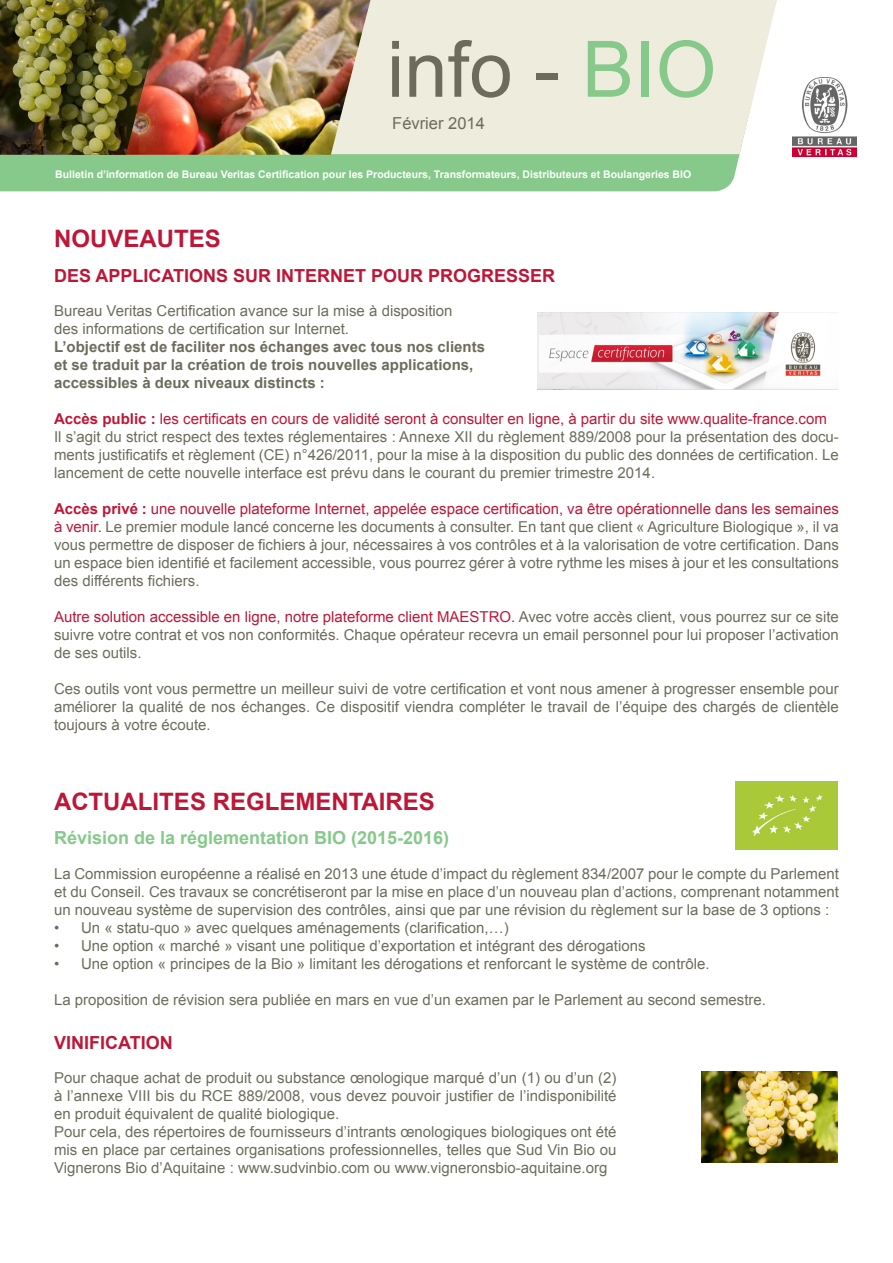
<style>
.page{position:relative;width:893px;height:1263px;background:#fff}
.page>*{position:absolute;margin:0;border:0;box-sizing:border-box;transform-origin:0 0}
.t1{font:78px "Arial";color:#6d6c5c}
.t2{font:700 24px "Arial";color:#bd1738}
.t3{font:700 18px "Arial";color:#bd1738}
.t4{font:700 18px "Arial";color:#86c98b}
.t5{font:16.5px "Arial";color:#6d6c5c}
.t6{font:15px/18px "Arial";color:#6d6c5c;text-align:justify}
.t7{font:700 15px "Arial";color:#6d6c5c}
.t8{font:15px "Arial";color:#bd1738}
.t9{font:700 10.5px "Arial";color:#fff}
.s1{color:#86c98b}
.s2{font-weight:700}
.s3{font-weight:700;color:#bd1738}
.s4{color:#bd1738}
</style>
<div class="page">
<svg style="left:0;top:155px;width:793px;height:37px;background:#91cd95"></svg>
<div style="left:370px;top:0;width:407px;height:155px;background:#eeeddd"></div>
<img style="left:165px;top:0;width:205px;height:155px">
<img style="left:0;top:0;width:165px;height:155px">
<img style="left:792px;top:77px;width:64px;height:79px">
<img style="left:736px;top:781px;width:102px;height:68px">
<img style="left:538px;top:313px;width:283px;height:76px">
<img style="left:702px;top:1071px;width:136px;height:91px">
<p class="t1" style="left:387px;top:18px;width:331px">info - <span class="s1">BIO</span></p>
<p class="t5" style="left:392px;top:112px;width:94px">Février 2014</p>
<p class="t9" style="left:55px;top:167px;width:637px">Bulletin d’information de Bureau Veritas Certification pour les Producteurs, Transformateurs, Distributeurs et Boulangeries BIO</p>
<p class="t2" style="left:54px;top:223px;width:168px">NOUVEAUTES</p>
<p class="t3" style="left:54px;top:263px;width:503px">DES APPLICATIONS SUR INTERNET POUR PROGRESSER</p>
<p class="t6" style="left:54px;top:302px;width:400px">Bureau Veritas Certification avance sur la mise à disposition</p>
<p class="t6" style="left:54px;top:320px;width:297px">des informations de certification sur Internet.</p>
<p class="t7" style="left:54px;top:337px;width:432px">L’objectif est de faciliter nos échanges avec tous nos clients</p>
<p class="t7" style="left:54px;top:355px;width:421px">et se traduit par la création de trois nouvelles applications,</p>
<p class="t7" style="left:54px;top:373px;width:272px">accessibles à deux niveaux distincts :</p>
<p class="t8" style="left:54px;top:409px;width:774px"><span class="s2">Accès public :</span> les certificats en cours de validité seront à consulter en ligne, à partir du site www.qualite-france.com</p>
<p class="t6" style="left:54px;top:428px;width:786px">Il s’agit du strict respect des textes réglementaires : Annexe XII du règlement 889/2008 pour la présentation des docu&shy;ments justificatifs et règlement (CE) n°426/2011, pour la mise à la disposition du public des données de certification. Le lancement de cette nouvelle interface est prévu dans le courant du premier trimestre 2014.</p>
<p class="t6" style="left:54px;top:500px;width:786px"><span class="s3">Accès privé :</span> <span class="s4">une nouvelle plateforme Internet, appelée espace certification, va être opérationnelle dans les semaines à venir.</span> Le premier module lancé concerne les documents à consulter. En tant que client « Agriculture Biologique », il va vous permettre de disposer de fichiers à jour, nécessaires à vos contrôles et à la valorisation de votre certification. Dans un espace bien identifié et facilement accessible, vous pourrez gérer à votre rythme les mises à jour et les consultations des différents fichiers.</p>
<p class="t6" style="left:54px;top:608px;width:786px"><span class="s4">Autre solution accessible en ligne, notre plateforme client MAESTRO.</span> Avec votre accès client, vous pourrez sur ce site suivre votre contrat et vos non conformités. Chaque opérateur recevra un email personnel pour lui proposer l’activation de ses outils.</p>
<p class="t6" style="left:54px;top:680px;width:786px">Ces outils vont vous permettre un meilleur suivi de votre certification et vont nous amener à progresser ensemble pour améliorer la qualité de nos échanges. Ce dispositif viendra compléter le travail de l’équipe des chargés de clientèle toujours à votre écoute.</p>
<p class="t2" style="left:54px;top:785px;width:382px">ACTUALITES REGLEMENTAIRES</p>
<p class="t4" style="left:54px;top:826px;width:397px">Révision de la réglementation BIO (2015-2016)</p>
<p class="t6" style="left:54px;top:865px;width:786px">La Commission européenne a réalisé en 2013 une étude d’impact du règlement 834/2007 pour le compte du Parlement et du Conseil. Ces travaux se concrétiseront par la mise en place d’un nouveau plan d’actions, comprenant notamment un nouveau système de supervision des contrôles, ainsi que par une révision du règlement sur la base de 3 options :</p>
<p class="t6" style="left:54px;top:919px;width:456px">• Un « statu-quo » avec quelques aménagements (clarification,…)</p>
<p class="t6" style="left:54px;top:937px;width:593px">• Une option « marché » visant une politique d’exportation et intégrant des dérogations</p>
<p class="t6" style="left:54px;top:955px;width:657px">• Une option « principes de la Bio » limitant les dérogations et renforcant le système de contrôle.</p>
<p class="t6" style="left:54px;top:991px;width:713px">La proposition de révision sera publiée en mars en vue d’un examen par le Parlement au second semestre.</p>
<p class="t3" style="left:54px;top:1030px;width:120px">VINIFICATION</p>
<p class="t6" style="left:54px;top:1069px;width:564px">Pour chaque achat de produit ou substance œnologique marqué d’un (1) ou d’un (2) à l’annexe VIII bis du RCE 889/2008, vous devez pouvoir justifier de l’indisponibilité en produit équivalent de qualité biologique.</p>
<p class="t6" style="left:54px;top:1123px;width:564px">Pour cela, des répertoires de fournisseurs d’intrants œnologiques biologiques ont été mis en place par certaines organisations professionnelles, telles que Sud Vin Bio ou Vignerons Bio d’Aquitaine : www.sudvinbio.com ou www.vigneronsbio-aquitaine.org</p>
</div>
